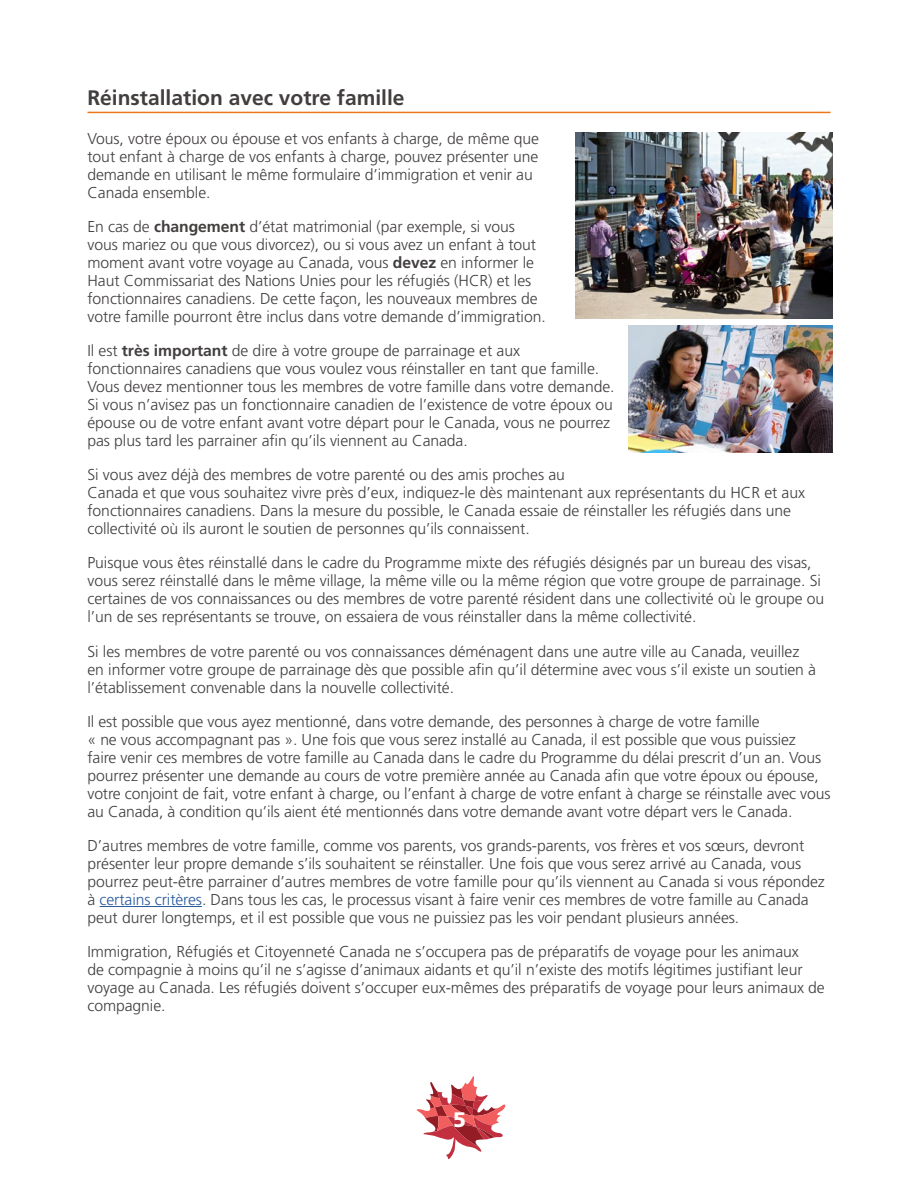
<style>
.page{position:relative;width:918px;height:1188px;background:#fff}
.page>*{position:absolute;margin:0;border:0;box-sizing:border-box;transform-origin:0 0}
.t1{font:700 21px "Frutiger";color:#423e3e}
.t2{font:900 21px "Frutiger";color:#fff}
.t3{font:300 15.75px/18px "Frutiger";letter-spacing:-.005em;color:#423e3e}
.s1{font-weight:700}
.s2{color:#275b9b}
</style>
<div class="page">
<svg style="left:416px;top:1076px;width:90px;height:83px"></svg>
<hr style="left:100px;top:906px;width:102px;height:1px;background:#275b9b">
<hr style="left:87px;top:112px;width:744px;height:1px;background:#ee7518">
<img style="left:629px;top:326px;width:203px;height:126px">
<img style="left:576px;top:133px;width:256px;height:185px">
<h1 class="t1" style="left:87px;top:85px;width:319px">Réinstallation avec votre famille</h1>
<p class="t3" style="left:87px;top:129px;width:453px">Vous, votre époux ou épouse et vos enfants à charge, de même que tout enfant à charge de vos enfants à charge, pouvez présenter une demande en utilisant le même formulaire d’immigration et venir au Canada ensemble.</p>
<p class="t3" style="left:87px;top:217px;width:460px">En cas de <span class="s1">changement</span> d’état matrimonial (par exemple, si vous vous mariez ou que vous divorcez), ou si vous avez un enfant à tout moment avant votre voyage au Canada, vous <span class="s1">devez</span> en informer le Haut Commissariat des Nations Unies pour les réfugiés (HCR) et les fonctionnaires canadiens. De cette façon, les nouveaux membres de votre famille pourront être inclus dans votre demande d’immigration.</p>
<p class="t3" style="left:87px;top:341px;width:529px">Il est <span class="s1">très important</span> de dire à votre groupe de parrainage et aux fonctionnaires canadiens que vous voulez vous réinstaller en tant que famille.<br>Vous devez mentionner tous les membres de votre famille dans votre demande.<br>Si vous n’avisez pas un fonctionnaire canadien de l’existence de votre époux ou épouse ou de votre enfant avant votre départ pour le Canada, vous ne pourrez pas plus tard les parrainer afin qu’ils viennent au Canada.</p>
<p class="t3" style="left:87px;top:466px;width:719px">Si vous avez déjà des membres de votre parenté ou des amis proches au<br>Canada et que vous souhaitez vivre près d’eux, indiquez-le dès maintenant aux représentants du HCR et aux fonctionnaires canadiens. Dans la mesure du possible, le Canada essaie de réinstaller les réfugiés dans une collectivité où ils auront le soutien de personnes qu’ils connaissent.</p>
<p class="t3" style="left:87px;top:554px;width:738px">Puisque vous êtes réinstallé dans le cadre du Programme mixte des réfugiés désignés par un bureau des visas, vous serez réinstallé dans le même village, la même ville ou la même région que votre groupe de parrainage. Si certaines de vos connaissances ou des membres de votre parenté résident dans une collectivité où le groupe ou l’un de ses représentants se trouve, on essaiera de vous réinstaller dans la même collectivité.</p>
<p class="t3" style="left:87px;top:642px;width:730px">Si les membres de votre parenté ou vos connaissances déménagent dans une autre ville au Canada, veuillez en informer votre groupe de parrainage dès que possible afin qu’il détermine avec vous s’il existe un soutien à l’établissement convenable dans la nouvelle collectivité.</p>
<p class="t3" style="left:87px;top:712px;width:745px">Il est possible que vous ayez mentionné, dans votre demande, des personnes à charge de votre famille<br>« ne vous accompagnant pas ». Une fois que vous serez installé au Canada, il est possible que vous puissiez<br>faire venir ces membres de votre famille au Canada dans le cadre du Programme du délai prescrit d’un an. Vous pourrez présenter une demande au cours de votre première année au Canada afin que votre époux ou épouse, votre conjoint de fait, votre enfant à charge, ou l’enfant à charge de votre enfant à charge se réinstalle avec vous au Canada, à condition qu’ils aient été mentionnés dans votre demande avant votre départ vers le Canada.</p>
<p class="t3" style="left:87px;top:836px;width:739px">D’autres membres de votre famille, comme vos parents, vos grands-parents, vos frères et vos sœurs, devront présenter leur propre demande s’ils souhaitent se réinstaller. Une fois que vous serez arrivé au Canada, vous pourrez peut-être parrainer d’autres membres de votre famille pour qu’ils viennent au Canada si vous répondez à <span class="s2">certains critères</span>. Dans tous les cas, le processus visant à faire venir ces membres de votre famille au Canada peut durer longtemps, et il est possible que vous ne puissiez pas les voir pendant plusieurs années.</p>
<p class="t3" style="left:87px;top:943px;width:739px">Immigration, Réfugiés et Citoyenneté Canada ne s’occupera pas de préparatifs de voyage pour les animaux<br>de compagnie à moins qu’il ne s’agisse d’animaux aidants et qu’il n’existe des motifs légitimes justifiant leur voyage au Canada. Les réfugiés doivent s’occuper eux-mêmes des préparatifs de voyage pour leurs animaux de compagnie.</p>
<h1 class="t2" style="left:453px;top:1107px;width:14px">5</h1>
</div>
